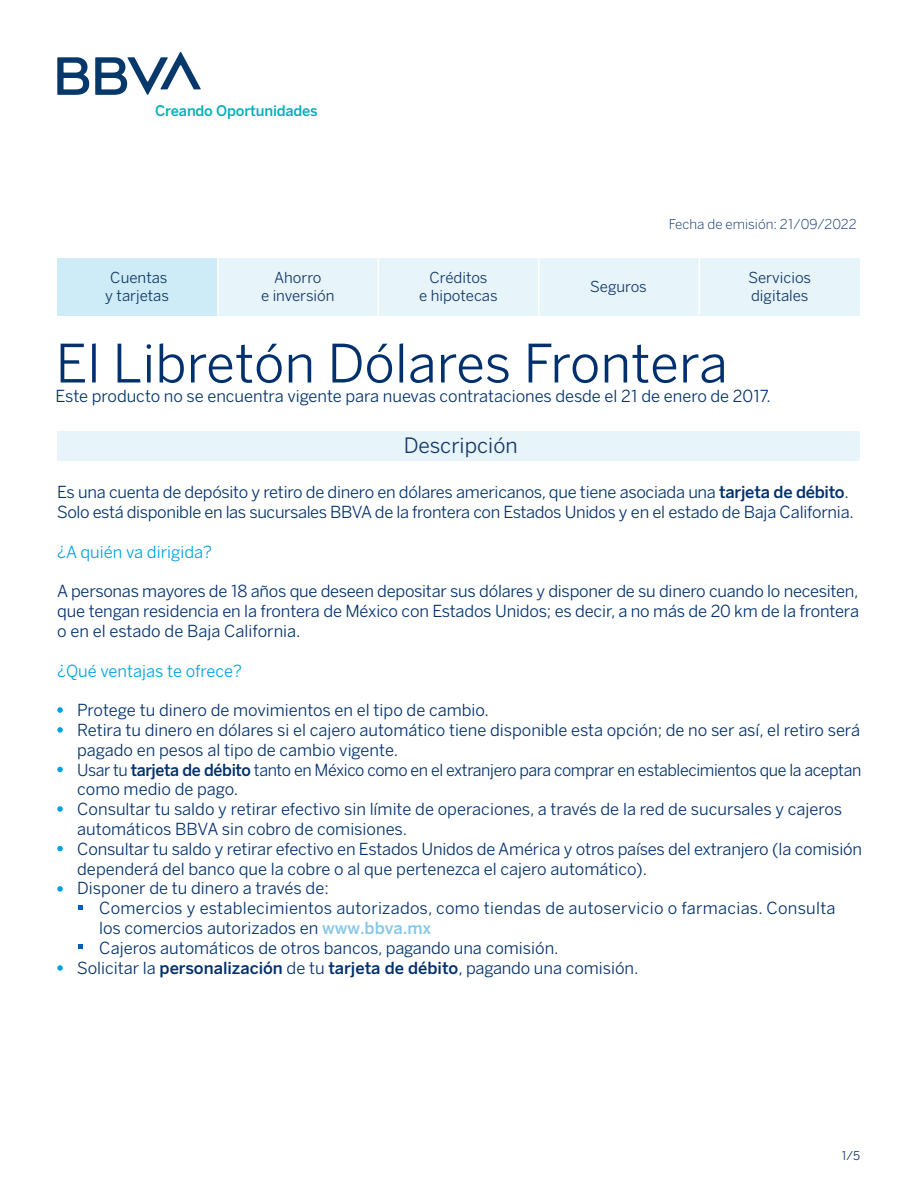
<style>
.page{position:relative;width:918px;height:1188px;background:#fff}
.page>*{position:absolute;margin:0;border:0;box-sizing:border-box;transform-origin:0 0}
.t1{font:52.5px "Benton Sans BBVA";letter-spacing:.005em;color:#00306d}
.t2{font:21px "Benton Sans BBVA";color:#103668}
.t3{font:16.5px/19.8px "Benton Sans BBVA";letter-spacing:-.01em;color:#00306d}
.t4{font:16.5px "Benton Sans BBVA";letter-spacing:.015em;color:#00306d}
.t5{font:16.5px "Benton Sans BBVA";color:#00a2df}
.t6{font:15px/18px "Benton Sans BBVA";color:#103668;text-align:center}
.t7{font:500 14.55px "Benton Sans BBVA";letter-spacing:-.015em;color:#00b0bc}
.t8{font:300 13.5px "Benton Sans BBVA";color:#00306d}
.t9{font:12px "Benton Sans BBVA";color:#00306d}
.s1{font-weight:500}
.s2{font-weight:500;color:#86c7e9}
</style>
<div class="page">
<svg style="left:57px;top:57px;width:32px;height:38px"></svg>
<svg style="left:95px;top:52px;width:106px;height:43px"></svg>
<div style="left:57px;top:431px;width:802px;height:29px;background:#e7f4fa"></div>
<div style="left:378px;top:258px;width:160px;height:57px;background:#e7f4fa"></div>
<div style="left:57px;top:258px;width:161px;height:57px;background:#cdecf7"></div>
<div style="left:218px;top:258px;width:160px;height:57px;background:#e7f4fa"></div>
<div style="left:539px;top:258px;width:160px;height:57px;background:#e7f4fa"></div>
<div style="left:699px;top:258px;width:161px;height:57px;background:#e7f4fa"></div>
<hr style="left:378px;top:258px;width:1px;height:57px;background:#fff">
<hr style="left:217px;top:258px;width:2px;height:57px;background:#fff">
<hr style="left:538px;top:258px;width:2px;height:58px;background:#fff">
<hr style="left:699px;top:258px;width:1px;height:57px;background:#fff">
<svg style="left:57px;top:767px;width:6px;height:5px"></svg>
<svg style="left:57px;top:727px;width:6px;height:6px"></svg>
<svg style="left:57px;top:707px;width:6px;height:6px"></svg>
<svg style="left:57px;top:886px;width:6px;height:6px"></svg>
<svg style="left:57px;top:846px;width:6px;height:5px"></svg>
<svg style="left:57px;top:965px;width:6px;height:6px"></svg>
<svg style="left:57px;top:806px;width:6px;height:6px"></svg>
<svg style="left:79px;top:905px;width:4px;height:5px"></svg>
<svg style="left:79px;top:945px;width:4px;height:4px"></svg>
<p class="t7" style="left:155px;top:101px;width:164px">Creando Oportunidades</p>
<p class="t8" style="left:669px;top:217px;width:189px">Fecha de emisión: 21/09/2022</p>
<p class="t6" style="left:105px;top:269px;width:65px">Cuentas y tarjetas</p>
<p class="t6" style="left:261px;top:269px;width:75px">Ahorro<br>e inversión</p>
<p class="t6" style="left:419px;top:269px;width:80px">Créditos<br>e hipotecas</p>
<p class="t6" style="left:590px;top:278px;width:58px">Seguros</p>
<p class="t6" style="left:748px;top:269px;width:64px;text-align:left">Servicios digitales</p>
<h1 class="t1" style="left:56px;top:332px;width:674px">El Libretón Dólares Frontera</h1>
<p class="t3" style="left:56px;top:386px;width:717px">Este producto no se encuentra vigente para nuevas contrataciones desde el 21 de enero de 2017.</p>
<p class="t2" style="left:404px;top:433px;width:115px">Descripción</p>
<p class="t3" style="left:57px;top:483px;width:798px">Es una cuenta de depósito y retiro de dinero en dólares americanos, que tiene asociada una <span class="s1">tarjeta de débito</span>.<br>Solo está disponible en las sucursales BBVA de la frontera con Estados Unidos y en el estado de Baja California.</p>
<p class="t5" style="left:57px;top:542px;width:156px">¿A quién va dirigida?</p>
<p class="t3" style="left:57px;top:582px;width:803px;text-align:justify">A personas mayores de 18 años que deseen depositar sus dólares y disponer de su dinero cuando lo necesiten, que tengan residencia en la frontera de México con Estados Unidos; es decir, a no más de 20 km de la frontera o en el estado de Baja California.</p>
<p class="t5" style="left:57px;top:661px;width:186px">¿Qué ventajas te ofrece?</p>
<p class="t3" style="left:77px;top:700px;width:413px">Protege tu dinero de movimientos en el tipo de cambio.</p>
<p class="t3" style="left:77px;top:720px;width:784px">Retira tu dinero en dólares si el cajero automático tiene disponible esta opción; de no ser así, el retiro será</p>
<p class="t3" style="left:77px;top:740px;width:322px">pagado en pesos al tipo de cambio vigente.</p>
<p class="t3" style="left:77px;top:760px;width:786px">Usar tu <span class="s1">tarjeta de débito</span> tanto en México como en el extranjero para comprar en establecimientos que la aceptan</p>
<p class="t3" style="left:77px;top:780px;width:163px">como medio de pago.</p>
<p class="t3" style="left:77px;top:799px;width:767px">Consultar tu saldo y retirar efectivo sin límite de operaciones, a través de la red de sucursales y cajeros</p>
<p class="t3" style="left:77px;top:819px;width:331px">automáticos BBVA sin cobro de comisiones.</p>
<p class="t3" style="left:77px;top:839px;width:786px">Consultar tu saldo y retirar efectivo en Estados Unidos de América y otros países del extranjero (la comisión</p>
<p class="t3" style="left:77px;top:859px;width:571px">dependerá del banco que la cobre o al que pertenezca el cajero automático).</p>
<p class="t3" style="left:77px;top:879px;width:253px">Disponer de tu dinero a través de:</p>
<p class="t4" style="left:99px;top:898px;width:738px">Comercios y establecimientos autorizados, como tiendas de autoservicio o farmacias. Consulta</p>
<p class="t3" style="left:99px;top:918px;width:334px">los comercios autorizados en <span class="s2">www.bbva.mx</span></p>
<p class="t3" style="left:99px;top:938px;width:461px">Cajeros automáticos de otros bancos, pagando una comisión.</p>
<p class="t3" style="left:77px;top:958px;width:563px">Solicitar la <span class="s1">personalización</span> de tu <span class="s1">tarjeta de débito</span>, pagando una comisión.</p>
<p class="t9" style="left:841px;top:1149px;width:20px">1/5</p>
</div>
